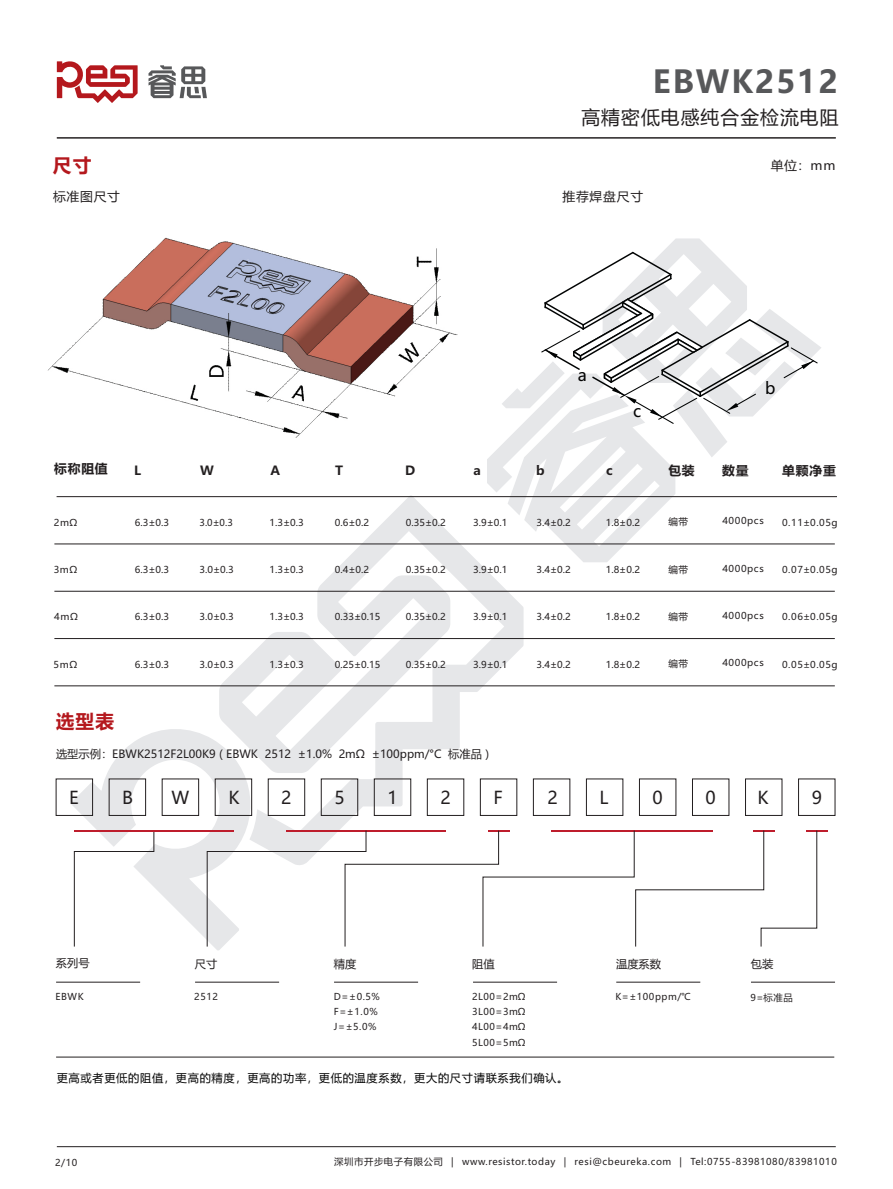
<style>
.page{position:relative;width:893px;height:1189px;background:#fff}
.page>*{position:absolute;margin:0;border:0;box-sizing:border-box;transform-origin:0 0}
.t1{font:700 31.2px "Microsoft Ya Hei";letter-spacing:.06em;color:#57585a}
.t2{font:18.75px "Microsoft Ya Hei";letter-spacing:.06em;color:#231f20}
.t3{font:700 18.75px "Microsoft Ya Hei";color:#b4181d}
.t4{font:17.55px "Microsoft Ya Hei";color:#231f20}
.t5{font:16.2px "Microsoft Ya Hei";color:#030303}
.t6{font:700 12.45px "Microsoft Ya Hei";letter-spacing:.06em;color:#231f20}
.t7{font:12.45px "Microsoft Ya Hei";letter-spacing:.06em;color:#231f20}
.t8{font:11.25px "Microsoft Ya Hei";color:#231f20}
.t9{font:11.25px "Microsoft Ya Hei";letter-spacing:.06em;color:#030303}
.t10{font:9.45px/15px "Microsoft Ya Hei";letter-spacing:.06em;color:#231f20}
</style>
<div class="page">
<hr style="left:57px;top:1146px;width:779px;height:1px;background:#231f20">
<svg style="left:57px;top:61px;width:81px;height:42px"></svg>
<svg style="left:148px;top:65px;width:59px;height:33px"></svg>
<hr style="left:57px;top:138px;width:779px;height:1px;background:#231f20">
<svg style="left:71px;top:495px;width:453px;height:455px"></svg>
<svg style="left:632px;top:238px;width:189px;height:113px"></svg>
<hr style="left:57px;top:496px;width:780px;height:1px;background:#231f20">
<hr style="left:54px;top:543px;width:781px;height:1px;background:#231f20">
<hr style="left:54px;top:591px;width:781px;height:1px;background:#231f20">
<hr style="left:54px;top:638px;width:781px;height:1px;background:#231f20">
<hr style="left:54px;top:685px;width:781px;height:1px;background:#231f20">
<svg style="left:74px;top:832px;width:80px;height:114px"></svg>
<hr style="left:74px;top:830px;width:159px;height:2px;background:#be1d2c">
<div style="left:215px;top:778px;width:37px;height:37px;border:1px solid #231f20"></div>
<div style="left:268px;top:778px;width:37px;height:37px;border:1px solid #231f20"></div>
<div style="left:321px;top:778px;width:37px;height:37px;border:1px solid #231f20"></div>
<hr style="left:806px;top:830px;width:21px;height:2px;background:#be1d2c">
<hr style="left:56px;top:981px;width:84px;height:1px;background:#231f20">
<hr style="left:195px;top:981px;width:84px;height:1px;background:#231f20">
<hr style="left:334px;top:981px;width:84px;height:1px;background:#231f20">
<hr style="left:473px;top:981px;width:84px;height:1px;background:#231f20">
<hr style="left:616px;top:981px;width:84px;height:1px;background:#231f20">
<hr style="left:751px;top:981px;width:84px;height:1px;background:#231f20">
<svg style="left:207px;top:830px;width:610px;height:116px"></svg>
<hr style="left:56px;top:1056px;width:778px;height:1px;background:#231f20">
<img style="left:47px;top:237px;width:411px;height:201px">
<svg style="left:487px;top:252px;width:331px;height:310px"></svg>
<h2 class="t3" style="left:53px;top:157px;width:40px">尺寸</h2>
<h3 class="t7" style="left:53px;top:191px;width:69px">标准图尺寸</h3>
<h1 class="t1" style="left:653px;top:67px;width:186px">EBWK2512</h1>
<h2 class="t2" style="left:581px;top:109px;width:259px">高精密低电感纯合金检流电阻</h2>
<h3 class="t7" style="left:562px;top:191px;width:82px">推荐焊盘尺寸</h3>
<h3 class="t7" style="left:771px;top:160px;width:66px">单位：mm</h3>
<h3 class="t6" style="left:54px;top:463px;width:55px">标称阻值</h3>
<h3 class="t6" style="left:134px;top:465px;width:9px">L</h3>
<h3 class="t6" style="left:270px;top:465px;width:11px">A</h3>
<h3 class="t6" style="left:335px;top:465px;width:10px">T</h3>
<h3 class="t6" style="left:405px;top:465px;width:12px">D</h3>
<h3 class="t6" style="left:200px;top:465px;width:15px">W</h3>
<p class="t10" style="left:54px;top:515px;width:25px">2mΩ</p>
<p class="t10" style="left:54px;top:562px;width:25px">3mΩ</p>
<p class="t10" style="left:54px;top:610px;width:25px">4mΩ</p>
<p class="t10" style="left:54px;top:657px;width:25px">5mΩ</p>
<h2 class="t3" style="left:56px;top:712px;width:60px">选型表</h2>
<p class="t10" style="left:135px;top:515px;width:36px">6.3±0.3</p>
<p class="t10" style="left:135px;top:563px;width:36px">6.3±0.3</p>
<p class="t10" style="left:135px;top:610px;width:36px">6.3±0.3</p>
<p class="t10" style="left:135px;top:657px;width:36px">6.3±0.3</p>
<p class="t10" style="left:200px;top:515px;width:35px">3.0±0.3</p>
<p class="t10" style="left:200px;top:562px;width:36px">3.0±0.3</p>
<p class="t10" style="left:200px;top:610px;width:36px">3.0±0.3</p>
<p class="t10" style="left:200px;top:657px;width:36px">3.0±0.3</p>
<p class="t10" style="left:269px;top:515px;width:36px">1.3±0.3</p>
<p class="t10" style="left:269px;top:562px;width:36px">1.3±0.3</p>
<p class="t10" style="left:269px;top:610px;width:36px">1.3±0.3</p>
<p class="t10" style="left:269px;top:657px;width:36px">1.3±0.3</p>
<p class="t10" style="left:335px;top:515px;width:36px">0.6±0.2</p>
<p class="t10" style="left:335px;top:562px;width:36px">0.4±0.2</p>
<p class="t10" style="left:335px;top:610px;width:47px">0.33±0.15</p>
<p class="t10" style="left:335px;top:657px;width:47px">0.25±0.15</p>
<p class="t10" style="left:406px;top:515px;width:41px">0.35±0.2</p>
<p class="t10" style="left:406px;top:562px;width:41px">0.35±0.2</p>
<p class="t10" style="left:406px;top:610px;width:41px">0.35±0.2</p>
<p class="t10" style="left:406px;top:657px;width:41px">0.35±0.2</p>
<h3 class="t5" style="left:578px;top:368px;width:10px">a</h3>
<h3 class="t6" style="left:473px;top:464px;width:9px">a</h3>
<h3 class="t6" style="left:536px;top:464px;width:10px">b</h3>
<h3 class="t6" style="left:606px;top:464px;width:8px">c</h3>
<h3 class="t5" style="left:633px;top:404px;width:10px">c</h3>
<p class="t10" style="left:473px;top:515px;width:36px">3.9±0.1</p>
<p class="t10" style="left:473px;top:562px;width:36px">3.9±0.1</p>
<p class="t10" style="left:473px;top:610px;width:36px">3.9±0.1</p>
<p class="t10" style="left:473px;top:657px;width:36px">3.9±0.1</p>
<p class="t10" style="left:536px;top:515px;width:36px">3.4±0.2</p>
<p class="t10" style="left:536px;top:562px;width:36px">3.4±0.2</p>
<p class="t10" style="left:536px;top:610px;width:36px">3.4±0.2</p>
<p class="t10" style="left:536px;top:657px;width:36px">3.4±0.2</p>
<p class="t10" style="left:606px;top:515px;width:36px">1.8±0.2</p>
<p class="t10" style="left:606px;top:563px;width:36px">1.8±0.2</p>
<p class="t10" style="left:606px;top:610px;width:36px">1.8±0.2</p>
<p class="t10" style="left:606px;top:657px;width:36px">1.8±0.2</p>
<h3 class="t5" style="left:765px;top:381px;width:12px">b</h3>
<h3 class="t6" style="left:668px;top:464px;width:28px">包装</h3>
<h3 class="t6" style="left:782px;top:464px;width:55px">单颗净重</h3>
<h3 class="t6" style="left:722px;top:464px;width:28px">数量</h3>
<p class="t10" style="left:668px;top:515px;width:21px">编带</p>
<p class="t10" style="left:668px;top:562px;width:21px">编带</p>
<p class="t10" style="left:668px;top:610px;width:21px">编带</p>
<p class="t10" style="left:668px;top:657px;width:21px">编带</p>
<p class="t10" style="left:722px;top:514px;width:43px">4000pcs</p>
<p class="t10" style="left:722px;top:561px;width:43px">4000pcs</p>
<p class="t10" style="left:722px;top:609px;width:43px">4000pcs</p>
<p class="t10" style="left:722px;top:656px;width:43px">4000pcs</p>
<p class="t10" style="left:782px;top:515px;width:57px">0.11±0.05g</p>
<p class="t10" style="left:782px;top:563px;width:57px">0.07±0.05g</p>
<p class="t10" style="left:782px;top:610px;width:57px">0.06±0.05g</p>
<p class="t10" style="left:782px;top:657px;width:57px">0.05±0.05g</p>
<p class="t8" style="left:56px;top:748px;width:435px">选型示例：EBWK2512F2L00K9 ( EBWK 2512 ±1.0% 2mΩ ±100ppm/°C 标准品 )</p>
<h3 class="t4" style="left:69px;top:789px;width:11px">E</h3>
<h3 class="t4" style="left:122px;top:789px;width:12px">B</h3>
<h3 class="t4" style="left:171px;top:789px;width:19px">W</h3>
<h3 class="t4" style="left:228px;top:789px;width:13px">K</h3>
<h3 class="t4" style="left:281px;top:789px;width:12px">2</h3>
<h3 class="t4" style="left:334px;top:789px;width:12px">5</h3>
<h3 class="t4" style="left:387px;top:789px;width:12px">1</h3>
<h3 class="t4" style="left:440px;top:789px;width:12px">2</h3>
<h3 class="t4" style="left:493px;top:789px;width:11px">F</h3>
<h3 class="t4" style="left:547px;top:789px;width:12px">2</h3>
<h3 class="t4" style="left:599px;top:789px;width:10px">L</h3>
<h3 class="t4" style="left:653px;top:789px;width:12px">0</h3>
<h3 class="t4" style="left:706px;top:789px;width:12px">0</h3>
<h3 class="t4" style="left:757px;top:789px;width:13px">K</h3>
<h3 class="t4" style="left:812px;top:789px;width:12px">9</h3>
<p class="t8" style="left:56px;top:958px;width:35px">系列号</p>
<p class="t8" style="left:195px;top:958px;width:24px">尺寸</p>
<p class="t8" style="left:334px;top:958px;width:24px">精度</p>
<p class="t8" style="left:472px;top:958px;width:24px">阻值</p>
<p class="t8" style="left:616px;top:958px;width:47px">温度系数</p>
<p class="t8" style="left:751px;top:958px;width:24px">包装</p>
<p class="t10" style="left:56px;top:990px;width:30px">EBWK</p>
<p class="t10" style="left:194px;top:990px;width:25px">2512</p>
<p class="t10" style="left:334px;top:990px;width:47px">D=±0.5%<br>F=±1.0%<br>J=±5.0%</p>
<p class="t10" style="left:472px;top:990px;width:55px;text-align:justify">2L00=2mΩ 3L00=3mΩ 4L00=4mΩ 5L00=5mΩ</p>
<p class="t10" style="left:615px;top:990px;width:77px">K=±100ppm/℃</p>
<p class="t10" style="left:751px;top:990px;width:44px">9=标准品</p>
<p class="t9" style="left:57px;top:1072px;width:513px">更高或者更低的阻值，更高的精度，更高的功率，更低的温度系数，更大的尺寸请联系我们确认。</p>
<p class="t10" style="left:55px;top:1155px;width:24px">2/10</p>
<p class="t10" style="left:334px;top:1155px;width:504px">深圳市开步电子有限公司 | www.resistor.today | resi@cbeureka.com | Tel:0755-83981080/83981010</p>
</div>
